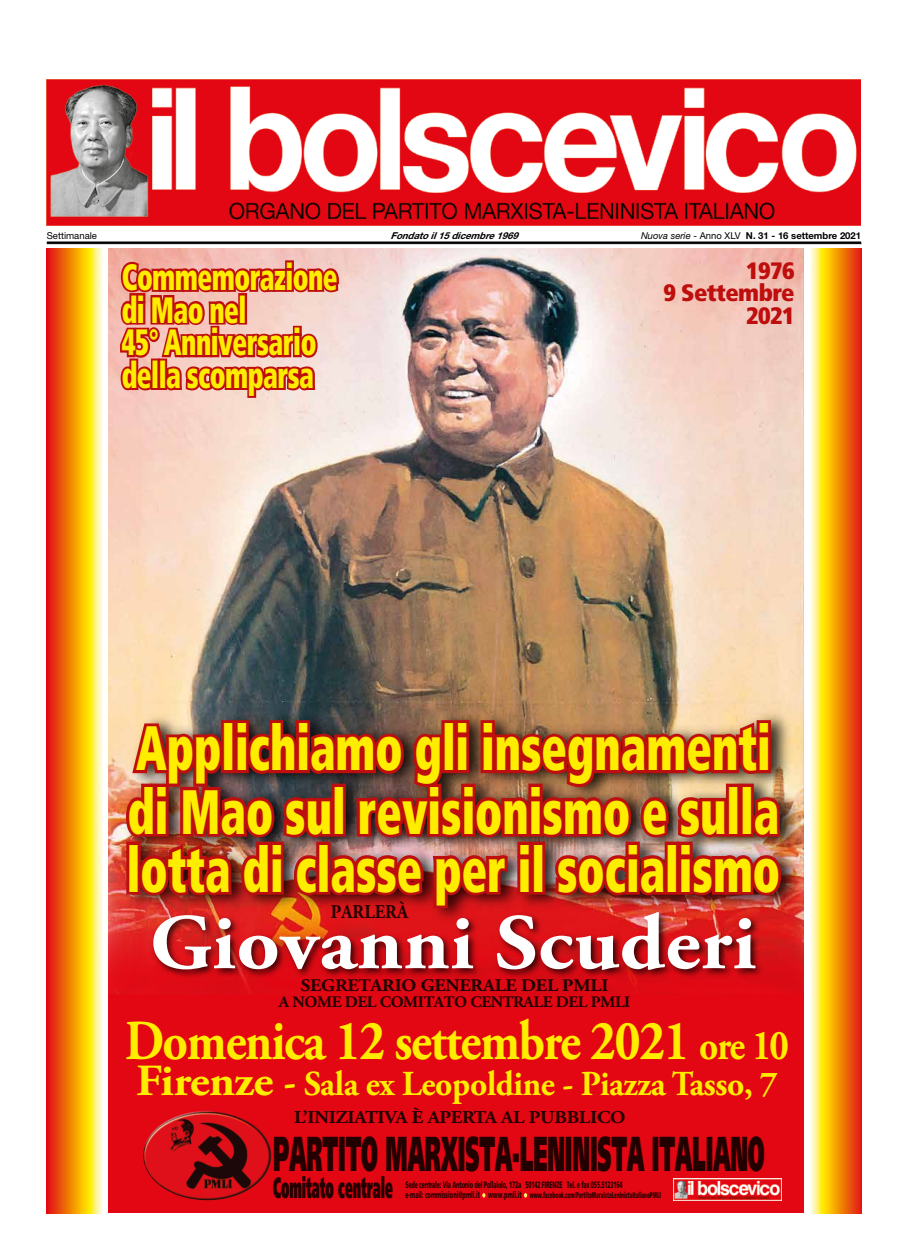
<style>
.page{position:relative;width:908px;height:1248px;background:#fff}
.page>*{position:absolute;margin:0;border:0;box-sizing:border-box;transform-origin:0 0}
.t1{font:700 78.3px "Adobe Garamond Pro";letter-spacing:.005em;color:#fff;scale:1.07 1}
.t2{font:900 condensed 62.6px/63.4px "Frutiger LT Std";color:#ffed00;scale:.73 1}
.t3{font:700 56.5px "Adobe Garamond Pro";letter-spacing:-.025em;color:#ffed00;scale:.88 1}
.t4{font:900 48.9px "Frutiger LT Std";letter-spacing:-.005em;color:#200;scale:.42 1}
.t5{font:900 condensed 36.6px/32.7px "Frutiger LT Std";letter-spacing:-.02em;color:#ffed00;scale:.73 1}
.t6{font:700 35px "Adobe Garamond Pro";letter-spacing:-.01em;color:#ffed00;scale:.96 1}
.t7{font:900 29.2px "Frutiger LT Std";letter-spacing:-.005em;color:#200;scale:.42 1}
.t8{font:900 condensed 23.7px/22.6px "Frutiger LT Std";letter-spacing:-.025em;color:#be0e0d;text-align:right}
.t9{font:700 19.4px "Adobe Garamond Pro";color:#200;scale:.91 1}
.t10{font:700 18px "Adobe Garamond Pro";letter-spacing:-.01em;color:#200;scale:1.08 1}
.t11{font:700 17.7px "Adobe Garamond Pro";letter-spacing:-.01em;color:#200;scale:1.07 1}
.t12{font:700 16px "Adobe Garamond Pro";letter-spacing:-.025em;color:#200}
.t13{font:700 9.5px "Helvetica Neue LT Std";color:#000}
.t14{font:italic 700 9.5px "Helvetica Neue LT Std";color:#000}
.t15{font:9.5px "Helvetica Neue LT Std";color:#000}
.t16{font:900 9.2px "Frutiger LT Std";letter-spacing:-.025em;color:#200;scale:.56 1}
.t17{font:900 condensed 8.4px "Frutiger LT Std";color:#200;scale:.59 1}
.s1{font-weight:400;font-style:italic}
.s2{font-weight:400}
.s3{font-size:42.5px}
.s4{font-size:44.5px}
.s5{font-stretch:normal;font-size:9.2px}
</style>
<div class="page">
<hr style="left:47px;top:241px;width:813px;height:2px;background:#000">
<img style="left:46px;top:80px;width:814px;height:146px">
<hr style="left:47px;top:243px;width:814px;height:1px;background:#000">
<div style="left:108px;top:724px;width:695px;height:488px;background:#e30613"></div>
<img style="left:143px;top:1111px;width:128px;height:89px">
<img style="left:673px;top:1178px;width:107px;height:22px">
<svg style="left:524px;top:1193px;width:3px;height:4px"></svg>
<svg style="left:482px;top:1193px;width:3px;height:4px"></svg>
<img style="left:108px;top:248px;width:695px;height:746px">
<svg style="left:118px;top:258px;width:223px;height:142px;background:#d96d68"></svg>
<img style="left:112px;top:700px;width:692px;height:230px">
<img style="left:123px;top:717px;width:660px;height:194px">
<img style="left:126px;top:897px;width:659px;height:98px">
<svg style="left:47px;top:248px;width:56px;height:964px;background:#f39825"></svg>
<svg style="left:810px;top:248px;width:51px;height:964px;background:#f5a32a"></svg>
<p class="t15" style="left:47px;top:230px;width:52px">Settimanale</p>
<p class="t14" style="left:390px;top:229px;width:133px">Fondatoil15dicembre1969</p>
<p class="t13" style="left:640px;top:229px;width:221px"><span class="s1">Nuova serie</span> <span class="s2">- Anno XLV</span> N. 31 - 16 settembre 2021</p>
<h3 class="t5" style="left:122px;top:260px;width:297px">Commemorazione di Mao nel<br>45° Anniversario della scomparsa</h3>
<h3 class="t8" style="left:663px;top:259px;width:132px">1976<br>9 Settembre<br>2021</h3>
<h2 class="t2" style="left:128px;top:716px;width:893px">Applichiamo gli insegnamenti di Mao sul revisionismo e sulla</h2>
<h2 class="t2" style="left:127px;top:837px;width:896px">lotta di classe per il socialismo</h2>
<h3 class="t9" style="left:331px;top:900px;width:86px">PARLERÀ</h3>
<h1 class="t1" style="left:150px;top:897px;width:568px">Giovanni Scuderi</h1>
<h3 class="t11" style="left:301px;top:975px;width:289px">SEGRETARIO GENERALE DEL PMLI</h3>
<h3 class="t12" style="left:279px;top:992px;width:353px">A NOME DEL COMITATO CENTRALE DEL PMLI</h3>
<h3 class="t3" style="left:125px;top:1007px;width:755px">Domenica 12 settembre 2021 <span class="s3">ore 10</span></h3>
<h3 class="t6" style="left:136px;top:1062px;width:669px"><span class="s4">Firenze</span> <span class="s3">-</span> Sala ex Leopoldine - Piazza Tasso, 7</h3>
<h3 class="t10" style="left:294px;top:1106px;width:308px">L’INIZIATIVA È APERTA AL PUBBLICO</h3>
<h3 class="t4" style="left:273px;top:1124px;width:1171px">PARTITO MARXISTA-LENINISTA ITALIANO</h3>
<h3 class="t7" style="left:273px;top:1169px;width:286px">Comitato centrale</h3>
<p class="t16" style="left:405px;top:1178px;width:389px">Sede centrale: Via Antonio del Pollaiolo, 172a 50142 FIRENZE Tel. e fax 055.5123164</p>
<p class="t17" style="left:405px;top:1189px;width:435px"><span class="s5">e-mail: commissioni@pmli.it www.pmli.it</span> www.facebook.com/PartitoMarxistaLeninistaItalianoPMLI</p>
</div>
